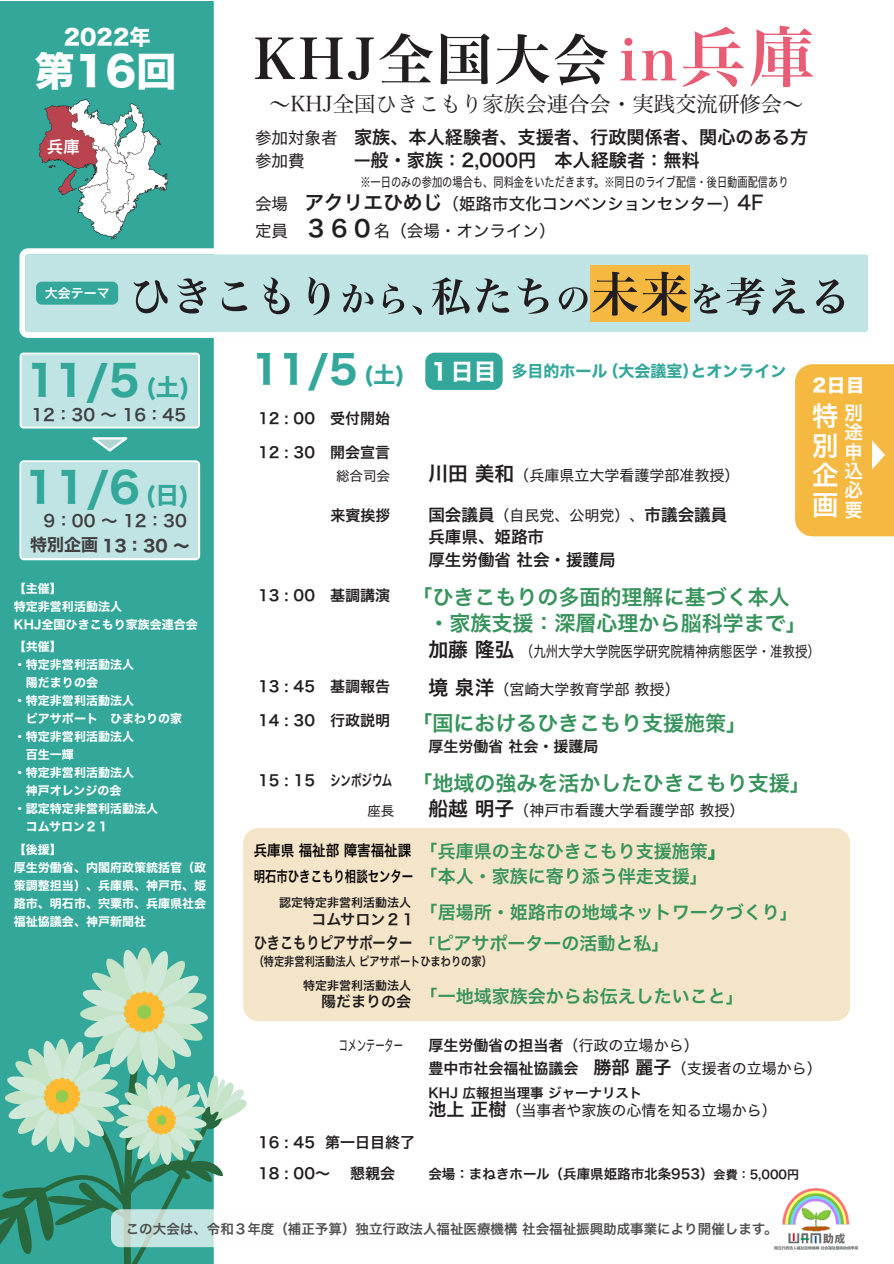
<style>
.page{position:relative;width:894px;height:1264px;background:#fff}
.page>*{position:absolute;margin:0;border:0;box-sizing:border-box;transform-origin:0 0}
.t1{font:55.5px "Hira Min Pro W6";letter-spacing:.05em;color:#221e1f}
.t2{font:41.7px "Hiragino Sans W7";color:#32a79a}
.t3{font:39.9px "Hiragino Sans W8";color:#fefefe}
.t4{font:39.15px "Hiragino Sans W7";color:#32a79a}
.t5{font:26.85px/29.8px "Hira Kaku Pro W6";color:#fefefe;text-align:justify}
.t6{font:22.8px "Hiragino Sans W7";color:#fefefe}
.t7{font:21.45px "Hira Min Pro W3";color:#221e1f}
.t8{font:21.15px "Hiragino Sans W8";color:#fefefe}
.t9{font:21px/26.2px "Hiragino Sans W6";color:#37935c}
.t10{font:18.9px/19.2px "Hira Kaku Pro W6";color:#fefefe;text-align:justify}
.t11{font:18.15px "Hiragino Sans W6";color:#221e1f}
.t12{font:18px/25.5px "Hiragino Sans W6";color:#37935c}
.t13{font:18px "Hiragino Sans W8";color:#fefefe}
.t14{font:16.65px "Hira Kaku Pro W6";color:#fefefe}
.t15{font:16.5px "Hiragino Sans W5";color:#221e1f}
.t16{font:16.5px "Hiragino Sans W6";color:#414041}
.t17{font:16.5px "Hiragino Sans W4";color:#221e1f}
.t18{font:16.5px/23.2px "Hiragino Sans W6";color:#221e1f}
.t19{font:16.5px "Hiragino Sans W7";color:#414041}
.t20{font:16.05px "Hiragino Sans W7";color:#32a79a}
.t21{font:15px "Hiragino Sans W4";color:#221e1f}
.t22{font:15px/23.2px "Hiragino Sans W6";color:#221e1f}
.t23{font:15px "Hiragino Sans W4";color:#221e1f;scale:.83 1}
.t24{font:15px "Hiragino Sans W6";color:#221d1d}
.t25{font:15px "Hiragino Sans W4";color:#221e1f;scale:.61 1}
.t26{font:13.5px "Hiragino Sans W6";color:#4f4f50}
.t27{font:13.5px "Hiragino Sans W6";color:#221e20}
.t28{font:13.5px "Hiragino Sans W6";color:#221e1f}
.t29{font:13.5px "Hiragino Sans W4";color:#221e1f}
.t30{font:13.2px "Hiragino Sans W4";color:#221e1f;scale:.77 1}
.t31{font:12.9px "Hira Kaku Pro W6";color:#fefefe}
.t32{font:12.3px "Hiragino Sans W6";color:#221e1f;scale:.83 1}
.t33{font:12px/18px "Hiragino Sans W7";color:#fefefe}
.t34{font:12px "Hiragino Sans W6";color:#221e1f}
.s1{font-size:23.7px}
.s2{font-size:16.95px}
.s3{color:#fff}
.s4{font-size:55.65px;color:#e85d74}
.s5{font-size:65.55px;color:#e85d74}
.s6{font-family:"Hiragino Sans W4";font-size:16.5px}
.s7{font-size:16.5px}
.s8{font-family:"Hiragino Sans W4"}
.s9{font-family:"Hiragino Sans W6";font-size:19.8px}
.s10{font-size:19.8px}
.s11{font-family:"Hiragino Sans W6";font-size:23.1px}
.s12{font-size:22.35px}
.s13{font-family:"Hiragino Sans W6";font-size:16.5px}
.s14{font-size:15px;color:#060403}
.s15{font-size:16.5px;color:#221e1f}
.s16{font-size:15.75px}
.s17{font-size:18px}
.s18{font-family:"Hiragino Sans W6";font-size:18px}
.s19{font-size:12px}
</style>
<div class="page">
<div style="left:0;top:1px;width:214px;height:946px;background:#32a79a"></div>
<svg style="left:20px;top:352px;width:180px;height:76px;background:#c2e4e4"></svg>
<div style="left:19px;top:460px;width:181px;height:100px;background:#c0e4e4"></div>
<div style="left:243px;top:827px;width:606px;height:193px;background:#f4e5c9;border-radius:15px"></div>
<div style="left:425px;top:352px;width:77px;height:38px;background:#32a79a;border-radius:9px"></div>
<img style="left:32px;top:96px;width:142px;height:145px">
<div style="left:795px;top:364px;width:98px;height:172px;background:#f5b942"></div>
<svg style="left:86px;top:436px;width:47px;height:17px"></svg>
<svg style="left:19px;top:248px;width:849px;height:90px;fill:#c0e4e4"></svg>
<div style="left:36px;top:281px;width:82px;height:23px;background:#32a79a;border-radius:6px"></div>
<div style="left:590px;top:265px;width:100px;height:57px;background:#f5b942"></div>
<svg style="left:133px;top:280px;width:35px;height:33px"></svg>
<svg style="left:177px;top:278px;width:29px;height:35px"></svg>
<svg style="left:222px;top:282px;width:25px;height:29px"></svg>
<svg style="left:263px;top:277px;width:26px;height:37px"></svg>
<svg style="left:308px;top:277px;width:21px;height:38px"></svg>
<svg style="left:342px;top:284px;width:31px;height:28px"></svg>
<svg style="left:382px;top:283px;width:22px;height:31px"></svg>
<svg style="left:412px;top:305px;width:10px;height:10px"></svg>
<svg style="left:432px;top:277px;width:37px;height:38px"></svg>
<svg style="left:475px;top:278px;width:34px;height:35px"></svg>
<svg style="left:517px;top:278px;width:31px;height:36px"></svg>
<svg style="left:558px;top:271px;width:129px;height:44px"></svg>
<svg style="left:693px;top:284px;width:27px;height:29px"></svg>
<svg style="left:726px;top:277px;width:38px;height:38px"></svg>
<svg style="left:772px;top:277px;width:32px;height:36px"></svg>
<svg style="left:815px;top:279px;width:28px;height:34px"></svg>
<svg style="left:0;top:947px;width:249px;height:316px;background:#7fc0aa"></svg>
<svg style="left:156px;top:1114px;width:10px;height:10px"></svg>
<div style="left:111px;top:1208px;width:671px;height:38px;background:#fefefe;border-radius:9px;opacity:.72"></div>
<img style="left:769px;top:1188px;width:90px;height:62px">
<h3 class="t8" style="left:64px;top:27px;width:88px">2022年</h3>
<h3 class="t3" style="left:35px;top:51px;width:143px">第16回</h3>
<h3 class="t14" style="left:47px;top:138px;width:34px">兵庫</h3>
<p class="t31" style="left:45px;top:286px;width:66px">大会テーマ</p>
<h2 class="t2" style="left:26px;top:359px;width:165px">11/5 <span class="s1">(土)</span></h2>
<h3 class="t16" style="left:32px;top:406px;width:156px">12：30 〜 16：45</h3>
<h2 class="t2" style="left:24px;top:466px;width:166px">11/6 <span class="s1">(日)</span></h2>
<h3 class="t16" style="left:44px;top:512px;width:145px">9：00 〜 12：30</h3>
<h3 class="t19" style="left:30px;top:537px;width:161px"><span class="s2">特別企画</span> 13：30 〜</h3>
<p class="t33" style="left:14px;top:579px;width:185px">【主催】<br>特定非営利活動法人<br>KHJ全国ひきこもり家族会連合会</p>
<p class="t33" style="left:14px;top:637px;width:49px">【共催】</p>
<p class="t33" style="left:14px;top:655px;width:121px">・特定非営利活動法人</p>
<p class="t33" style="left:26px;top:673px;width:73px">陽だまりの会</p>
<p class="t33" style="left:14px;top:691px;width:121px">・特定非営利活動法人</p>
<p class="t33" style="left:26px;top:709px;width:157px">ピアサポート ひまわりの家</p>
<p class="t33" style="left:14px;top:727px;width:121px">・特定非営利活動法人</p>
<p class="t33" style="left:26px;top:745px;width:49px">百生一輝</p>
<p class="t33" style="left:14px;top:763px;width:121px">・特定非営利活動法人</p>
<p class="t33" style="left:26px;top:781px;width:97px">神戸オレンジの会</p>
<p class="t33" style="left:14px;top:799px;width:145px">・認定特定非営利活動法人</p>
<p class="t33" style="left:26px;top:817px;width:85px">コムサロン２１</p>
<p class="t33" style="left:14px;top:840px;width:194px">【後援】<br><span class="s3">厚生労働省、</span>内閣府政策統括官（政策調整担当）、兵庫県、神戸市、姫路市、明石市、宍粟市、兵庫県社会福祉協議会、神戸新聞社</p>
<h1 class="t1" style="left:253px;top:31px;width:562px">KHJ全国大会<span class="s4">in</span><span class="s5">兵庫</span></h1>
<h3 class="t7" style="left:269px;top:93px;width:536px">〜KHJ全国ひきこもり家族会連合会・実践交流研修会〜</h3>
<h3 class="t11" style="left:255px;top:127px;width:554px"><span class="s6">参加対象者</span> 家族、本人経験者、支援者、行政関係者、関心のある方</h3>
<h3 class="t17" style="left:255px;top:153px;width:51px">参加費</h3>
<h3 class="t11" style="left:354px;top:151px;width:347px"><span class="s7">一</span>般・家族：2,000円 本人経験者：無料</h3>
<p class="t30" style="left:360px;top:175px;width:557px">※一日のみの参加の場合も、同料金をいただきます。※同日のライブ配信・後日動画配信あり</p>
<h3 class="t15" style="left:255px;top:196px;width:510px"><span class="s8">会場</span> <span class="s9">アクリエひめじ</span><span class="s8">（</span>姫路市文化コンベンションセンター<span class="s8">）</span><span class="s10">4F</span></h3>
<h3 class="t17" style="left:255px;top:222px;width:302px">定員 <span class="s11">３６０</span>名（会場・オンライン）</h3>
<h3 class="t4" style="left:251px;top:349px;width:155px">11/5 <span class="s12">(土)</span></h3>
<p class="t22" style="left:258px;top:407px;width:133px">12 : 00 受付開始</p>
<p class="t22" style="left:258px;top:440px;width:133px">12 : 30 開会宣言</p>
<p class="t29" style="left:336px;top:469px;width:55px">総合司会</p>
<p class="t21" style="left:428px;top:468px;width:312px"><span class="s9">川田美和</span>（兵庫県立大学看護学部准教授）</p>
<p class="t22" style="left:330px;top:503px;width:61px">来賓挨拶</p>
<p class="t21" style="left:428px;top:508px;width:300px"><span class="s13">国会議員</span>（自民党、公明党）、<span class="s13">市議会議員</span></p>
<h3 class="t18" style="left:428px;top:525px;width:188px">兵庫県、姫路市<br>厚生労働省社会・援護局</h3>
<h3 class="t9" style="left:428px;top:584px;width:379px;text-indent:-170px"><sup>1</sup><sup>3</sup> <sup>:</sup> <sup>00</sup> <sup>基調講演</sup> 「ひきこもりの多面的理解に基づく本人・家族支援：深層心理から脳科学まで」</h3>
<p class="t23" style="left:428px;top:643px;width:473px"><span class="s9">加藤隆弘</span>（九州大学大学院医学研究院精神病態医学・准教授）</p>
<p class="t22" style="left:258px;top:674px;width:133px">13 : 45 基調報告</p>
<p class="t21" style="left:428px;top:681px;width:252px"><span class="s9">境泉洋</span>（宮崎大学教育学部教授）</p>
<h3 class="t9" style="left:258px;top:709px;width:490px"><sup>14</sup> <sup>:</sup> <sup>30</sup> <sup>行政説明</sup> 「国におけるひきこもり支援施策」</h3>
<p class="t24" style="left:428px;top:738px;width:171px">厚生労働省社会・援護局</p>
<h3 class="t9" style="left:258px;top:769px;width:554px"><sup>15</sup> <sup>:</sup> <sup>15</sup> <sup>シンポジウム</sup> 「地域の強みを活かしたひきこもり支援」</h3>
<p class="t29" style="left:367px;top:804px;width:28px">座長</p>
<p class="t21" style="left:428px;top:802px;width:317px"><span class="s9">船越明子</span>（神戸市看護大学看護学部教授）</p>
<h3 class="t6" style="left:428px;top:359px;width:70px">１日目</h3>
<h3 class="t20" style="left:511px;top:363px;width:276px">多目的ホール（大会議室）とオンライン</h3>
<h3 class="t13" style="left:812px;top:376px;width:53px">2日目</h3>
<h3 class="t5" style="left:811px;top:400px;width:28px">特別企画</h3>
<h3 class="t10" style="left:844px;top:403px;width:20px">別途申込必要</h3>
<h3 class="t12" style="left:253px;top:838px;width:473px"><span class="s14">兵庫県福祉部障害福祉課</span> 「兵庫県の主なひきこもり支援施策」<span class="s14">明石市ひきこもり相談センター</span>「本人・家族に寄り添う伴走支援」</h3>
<p class="t34" style="left:279px;top:896px;width:133px">認定特定非営利活動法人</p>
<h3 class="t12" style="left:253px;top:895px;width:545px;line-height:31.5px;text-indent:58px"><sub>コムサロン２１</sub>「居場所・姫路市の地域ネットワークづくり」<span class="s15">ひきこもりピアサポーター</span><span class="s16">「</span>ピアサポーターの活動と私」</h3>
<p class="t32" style="left:253px;top:954px;width:288px">（特定非営利活動法人ピアサポートひまわりの家）</p>
<p class="t34" style="left:303px;top:979px;width:109px">特定非営利活動法人</p>
<h3 class="t12" style="left:321px;top:982px;width:424px"><sub>陽だまりの会</sub>「一地域家族会からお伝えしたいこと」</h3>
<p class="t25" style="left:338px;top:1037px;width:107px">コメンテーター</p>
<p class="t22" style="left:428px;top:1033px;width:394px">厚生労働省の担当者<span class="s8">（行政の立場から）<br></span>豊中市社会福祉協議会 <span class="s17">勝部麗子</span><span class="s8">（支援者の立場から）</span></p>
<p class="t28" style="left:428px;top:1085px;width:215px">KHJ 広報担当理事ジャーナリスト</p>
<p class="t21" style="left:428px;top:1102px;width:349px"><span class="s18">池上正樹</span>（当事者や家族の心情を知る立場から）</p>
<p class="t22" style="left:258px;top:1126px;width:158px;line-height:31.5px">16 : 45 第一日目終了<br>18 : 00〜</p>
<p class="t22" style="left:350px;top:1161px;width:46px">懇親会</p>
<p class="t27" style="left:428px;top:1167px;width:372px">会場：まねきホール（兵庫県姫路市北条953）<span class="s19">会費：5,000円</span></p>
<p class="t26" style="left:126px;top:1221px;width:653px">この大会は、令和３年度（補正予算）独立行政法人福祉医療機構社会福祉振興助成事業により開催します。</p>
</div>
